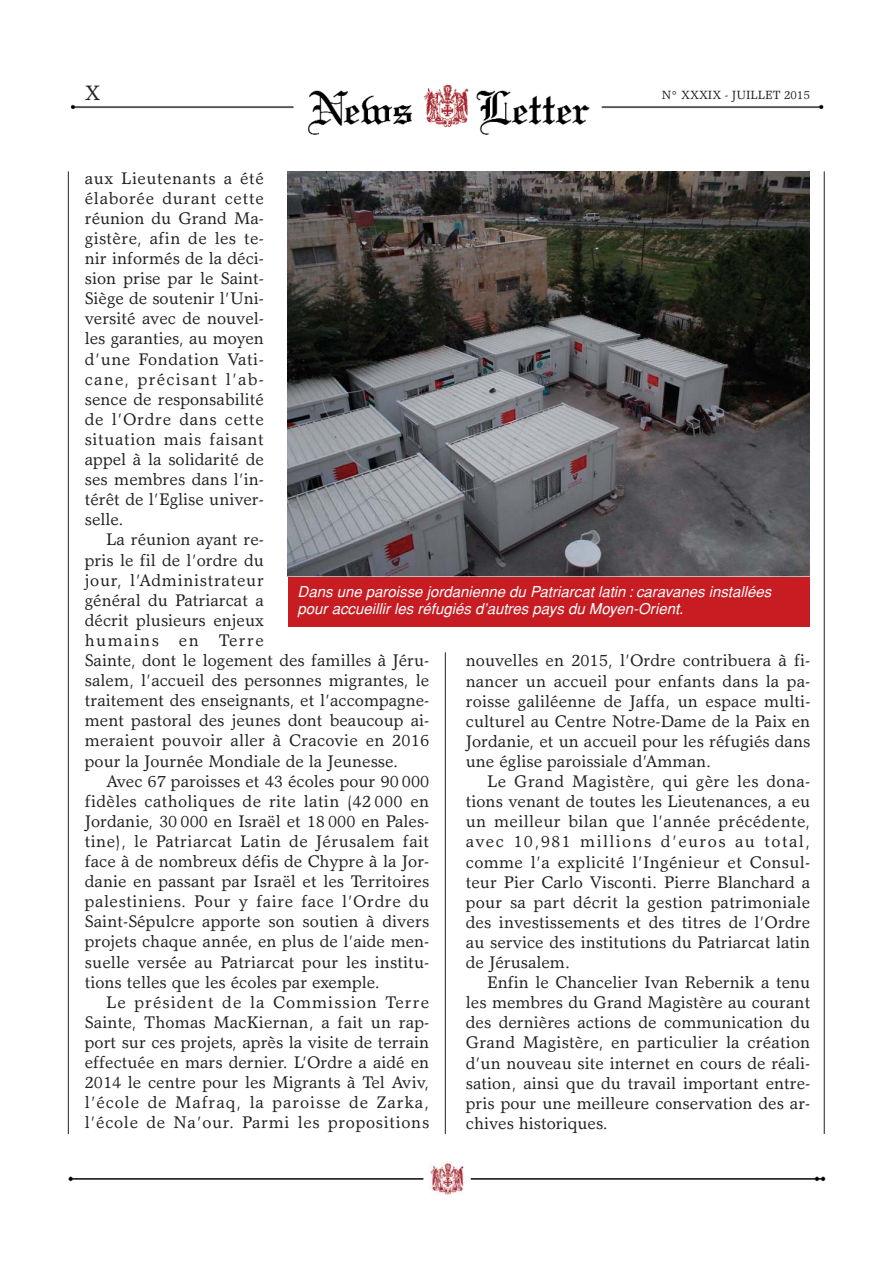
<style>
.page{position:relative;width:893px;height:1263px;background:#fff}
.page>*{position:absolute;margin:0;border:0;box-sizing:border-box;transform-origin:0 0}
.t1{font:21px "Garth Graphic";color:#231f20}
.t2{font:16.95px/20.1px "Garth Graphic";color:#231f20;text-align:justify}
.t3{font:italic 15px/16.5px "Helvetica";color:#fff}
.t4{font:12px "Garth Graphic";color:#231f20}
</style>
<div class="page">
<hr style="left:68px;top:171px;width:1px;height:963px;background:#231f20">
<hr style="left:824px;top:171px;width:1px;height:963px;background:#231f20">
<hr style="left:445px;top:652px;width:1px;height:482px;background:#231f20">
<img style="left:68px;top:1176px;width:758px;height:19px">
<img style="left:429px;top:1161px;width:35px;height:33px">
<img style="left:70px;top:84px;width:754px;height:51px">
<img style="left:288px;top:171px;width:522px;height:406px">
<div style="left:288px;top:577px;width:522px;height:50px;background:#c61c22"></div>
<p class="t1" style="left:85px;top:85px;width:17px">X</p>
<p class="t4" style="left:662px;top:91px;width:150px">N° XXXIX - JUILLET 2015</p>
<p class="t2" style="left:85px;top:170px;width:181px">aux Lieutenants a été élaborée durant cette réunion du Grand Ma&shy;gistère, afin de les te&shy;nir informés de la déci&shy;sion prise par le Saint-Siège de soutenir l’Uni&shy;versité avec de nouvel&shy;les garanties, au moyen d’une Fondation Vati&shy;cane, précisant l’ab&shy;sence de responsabilité de l’Ordre dans cette situation mais faisant appel à la solidarité de ses membres dans l’in&shy;térêt de l’Eglise univer&shy;selle.</p>
<p class="t2" style="left:85px;top:531px;width:346px;text-align:left;text-indent:21px">La réunion ayant re-<br>pris le fil de l’ordre du<br>jour, l’Administrateur<br>général du Patriarcat a<br>décrit plusieurs enjeux<br>humains en Terre<br>Sainte, dont le logement des familles à Jéru&shy;salem, l’accueil des personnes migrantes, le traitement des enseignants, et l’accompagne&shy;ment pastoral des jeunes dont beaucoup ai&shy;meraient pouvoir aller à Cracovie en 2016 pour la Journée Mondiale de la Jeunesse.</p>
<p class="t2" style="left:85px;top:773px;width:346px;text-indent:21px">Avec 67 paroisses et 43 écoles pour 90 000 fidèles catholiques de rite latin (42 000 en Jordanie, 30 000 en Israël et 18 000 en Pales&shy;tine), le Patriarcat Latin de Jérusalem fait face à de nombreux défis de Chypre à la Jor&shy;danie en passant par Israël et les Territoires palestiniens. Pour y faire face l’Ordre du Saint-Sépulcre apporte son soutien à divers projets chaque année, en plus de l’aide men&shy;suelle versée au Patriarcat pour les institu&shy;tions telles que les écoles par exemple.</p>
<p class="t2" style="left:85px;top:994px;width:346px;text-indent:21px">Le président de la Commission Terre Sainte, Thomas MacKiernan, a fait un rap&shy;port sur ces projets, après la visite de terrain effectuée en mars dernier. L’Ordre a aidé en 2014 le centre pour les Migrants à Tel Aviv, l’école de Mafraq, la paroisse de Zarka, l’école de Na’our. Parmi les propositions</p>
<p class="t3" style="left:298px;top:585px;width:478px">Dans une paroisse jordanienne du Patriarcat latin : caravanes installées pour accueillir les réfugiés d’autres pays du Moyen-Orient.</p>
<p class="t2" style="left:466px;top:652px;width:346px">nouvelles en 2015, l’Ordre contribuera à fi&shy;nancer un accueil pour enfants dans la pa&shy;roisse galiléenne de Jaffa, un espace multi&shy;culturel au Centre Notre-Dame de la Paix en Jordanie, et un accueil pour les réfugiés dans une église paroissiale d’Amman.</p>
<p class="t2" style="left:466px;top:773px;width:346px;text-indent:21px">Le Grand Magistère, qui gère les dona&shy;tions venant de toutes les Lieutenances, a eu un meilleur bilan que l’année précédente, avec 10,981 millions d’euros au total, comme l’a explicité l’Ingénieur et Consul&shy;teur Pier Carlo Visconti. Pierre Blanchard a pour sa part décrit la gestion patrimoniale des investissements et des titres de l’Ordre au service des institutions du Patriarcat latin de Jérusalem.</p>
<p class="t2" style="left:466px;top:974px;width:346px;text-indent:21px">Enfin le Chancelier Ivan Rebernik a tenu les membres du Grand Magistère au courant des dernières actions de communication du Grand Magistère, en particulier la création d’un nouveau site internet en cours de réali&shy;sation, ainsi que du travail important entre&shy;pris pour une meilleure conservation des ar&shy;chives historiques.</p>
</div>
